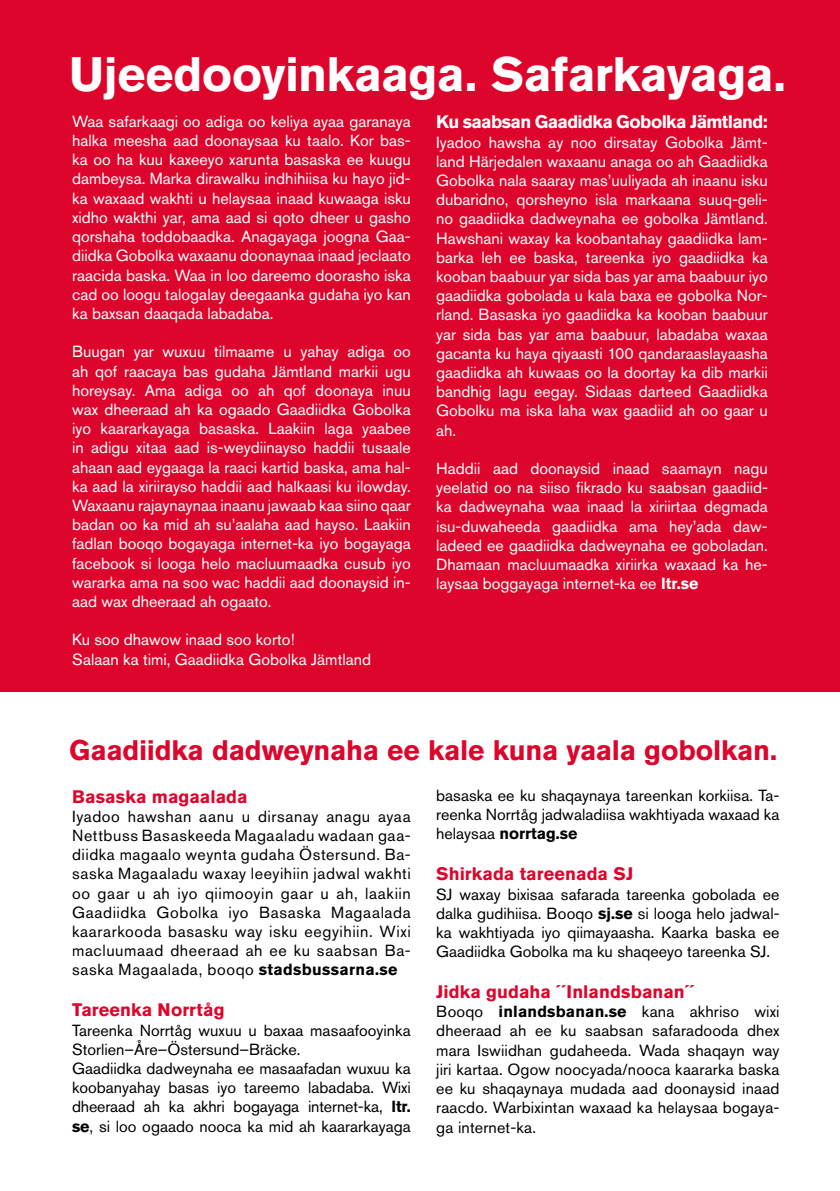
<style>
.page{position:relative;width:840px;height:1191px;background:#fff}
.page>*{position:absolute;margin:0;border:0;box-sizing:border-box;transform-origin:0 0}
.t1{font:700 48px "Akzidenz Grotesk Std";letter-spacing:-.01em;color:#fff}
.t2{font:700 28px "Akzidenz Grotesk Std";letter-spacing:-.01em;color:#dd052b}
.t3{font:700 18px "Akzidenz Grotesk Std";letter-spacing:.005em;color:#dd052b}
.t4{font:700 18px "Akzidenz Grotesk Std";letter-spacing:-.035em;color:#fff}
.t5{font:16px/19.2px "Akzidenz Grotesk Std";color:#fff;text-align:justify}
.t6{font:16px/19.2px "Akzidenz Grotesk Std";color:#000;text-align:justify}
.s1{font-weight:700}
</style>
<div class="page">
<div style="left:0;top:0;width:839px;height:692px;background:#dd052b"></div>
<h1 class="t1" style="left:69px;top:47px;width:717px">Ujeedooyinkaaga. Safarkayaga.</h1>
<p class="t4" style="left:436px;top:112px;width:333px">Ku saabsan Gaadidka Gobolka Jämtland:</p>
<p class="t5" style="left:436px;top:132px;width:333px">Iyadoo hawsha ay noo dirsatay Gobolka Jämt&shy;land Härjedalen waxaanu anaga oo ah Gaadiidka Gobolka nala saaray mas’uuliyada ah inaanu isku dubaridno, qorsheyno isla markaana suuq-geli&shy;no gaadiidka dadweynaha ee gobolka Jämtland.<br>Hawshani waxay ka koobantahay gaadiidka lam&shy;barka leh ee baska, tareenka iyo gaadiidka ka kooban baabuur yar sida bas yar ama baabuur iyo gaadiidka gobolada u kala baxa ee gobolka Nor&shy;rland. Basaska iyo gaadiidka ka kooban baabuur yar sida bas yar ama baabuur, labadaba waxaa gacanta ku haya qiyaasti 100 qandaraaslayaasha gaadiidka ah kuwaas oo la doortay ka dib markii bandhig lagu eegay. Sidaas darteed Gaadiidka Gobolku ma iska laha wax gaadiid ah oo gaar u ah.</p>
<p class="t5" style="left:436px;top:459px;width:333px">Haddii aad doonaysid inaad saamayn nagu yeelatid oo na siiso fikrado ku saabsan gaadiid&shy;ka dadweynaha waa inaad la xiriirtaa degmada isu-duwaheeda gaadiidka ama hey’ada daw&shy;ladeed ee gaadiidka dadweynaha ee goboladan.<br>Dhamaan macluumaadka xiriirka waxaad ka he&shy;laysaa boggayaga internet-ka ee <span class="s1">ltr.se</span></p>
<p class="t5" style="left:72px;top:112px;width:340px">Waa safarkaagi oo adiga oo keliya ayaa garanaya halka meesha aad doonaysaa ku taalo. Kor bas&shy;ka oo ha kuu kaxeeyo xarunta basaska ee kuugu dambeysa. Marka dirawalku indhihiisa ku hayo jid&shy;ka waxaad wakhti u helaysaa inaad kuwaaga isku xidho wakthi yar, ama aad si qoto dheer u gasho qorshaha toddobaadka. Anagayaga joogna Gaa&shy;diidka Gobolka waxaanu doonaynaa inaad jeclaato raacida baska. Waa in loo dareemo doorasho iska cad oo loogu talogalay deegaanka gudaha iyo kan ka baxsan daaqada labadaba.</p>
<p class="t5" style="left:72px;top:342px;width:340px">Buugan yar wuxuu tilmaame u yahay adiga oo ah qof raacaya bas gudaha Jämtland markii ugu horeysay. Ama adiga oo ah qof doonaya inuu wax dheeraad ah ka ogaado Gaadiidka Gobolka iyo kaararkayaga basaska. Laakiin laga yaabee in adigu xitaa aad is-weydiinayso haddii tusaale ahaan aad eygaaga la raaci kartid baska, ama hal&shy;ka aad la xiriirayso haddii aad halkaasi ku ilowday.<br>Waxaanu rajaynaynaa inaanu jawaab kaa siino qaar badan oo ka mid ah su’aalaha aad hayso. Laakiin fadlan booqo bogayaga internet-ka iyo bogayaga facebook si looga helo macluumaadka cusub iyo wararka ama na soo wac haddii aad doonaysid in&shy;aad wax dheeraad ah ogaato.</p>
<p class="t5" style="left:72px;top:630px;width:300px">Ku soo dhawow inaad soo korto!<br>Salaan ka timi, Gaadiidka Gobolka Jämtland</p>
<h2 class="t2" style="left:69px;top:733px;width:709px">Gaadiidka dadweynaha ee kale kuna yaala gobolkan.</h2>
<p class="t3" style="left:72px;top:786px;width:177px">Basaska magaalada</p>
<p class="t6" style="left:72px;top:806px;width:340px">Iyadoo hawshan aanu u dirsanay anagu ayaa Nettbuss Basaskeeda Magaaladu wadaan gaa&shy;diidka magaalo weynta gudaha Östersund. Ba&shy;saska Magaaladu waxay leeyihiin jadwal wakhti oo gaar u ah iyo qiimooyin gaar u ah, laakiin Gaadiidka Gobolka iyo Basaska Magaalada kaararkooda basasku way isku eegyihiin. Wixi macluumaad dheeraad ah ee ku saabsan Ba&shy;saska Magaalada, booqo <span class="s1">stadsbussarna.se</span></p>
<p class="t3" style="left:72px;top:999px;width:154px">Tareenka Norrtåg</p>
<p class="t6" style="left:72px;top:1020px;width:340px;text-align:left">Tareenka Norrtåg wuxuu u baxaa masaafooyinka Storlien–Åre–Östersund–Bräcke.<br>Gaadiidka dadweynaha ee masaafadan wuxuu ka koobanyahay basas iyo tareemo labadaba. Wixi dheeraad ah ka akhri bogayaga internet-ka, <span class="s1">ltr. se</span>, si loo ogaado nooca ka mid ah kaararkayaga</p>
<p class="t6" style="left:436px;top:786px;width:344px">basaska ee ku shaqaynaya tareenkan korkiisa. Ta&shy;reenka Norrtåg jadwaladiisa wakhtiyada waxaad ka helaysaa <span class="s1">norrtag.se</span></p>
<p class="t3" style="left:436px;top:863px;width:198px">Shirkada tareenada SJ</p>
<p class="t6" style="left:436px;top:884px;width:345px">SJ waxay bixisaa safarada tareenka gobolada ee dalka gudihiisa. Booqo <span class="s1">sj.se</span> si looga helo jadwal&shy;ka wakhtiyada iyo qiimayaasha. Kaarka baska ee Gaadiidka Gobolka ma ku shaqeeyo tareenka SJ.</p>
<p class="t3" style="left:436px;top:981px;width:260px">Jidka gudaha ´´Inlandsbanan´´</p>
<p class="t6" style="left:436px;top:1002px;width:345px">Booqo <span class="s1">inlandsbanan.se</span> kana akhriso wixi dheeraad ah ee ku saabsan safaradooda dhex mara Iswiidhan gudaheeda. Wada shaqayn way jiri kartaa. Ogow noocyada/nooca kaararka baska ee ku shaqaynaya mudada aad doonaysid inaad raacdo. Warbixintan waxaad ka helaysaa bogaya&shy;ga internet-ka.</p>
</div>
